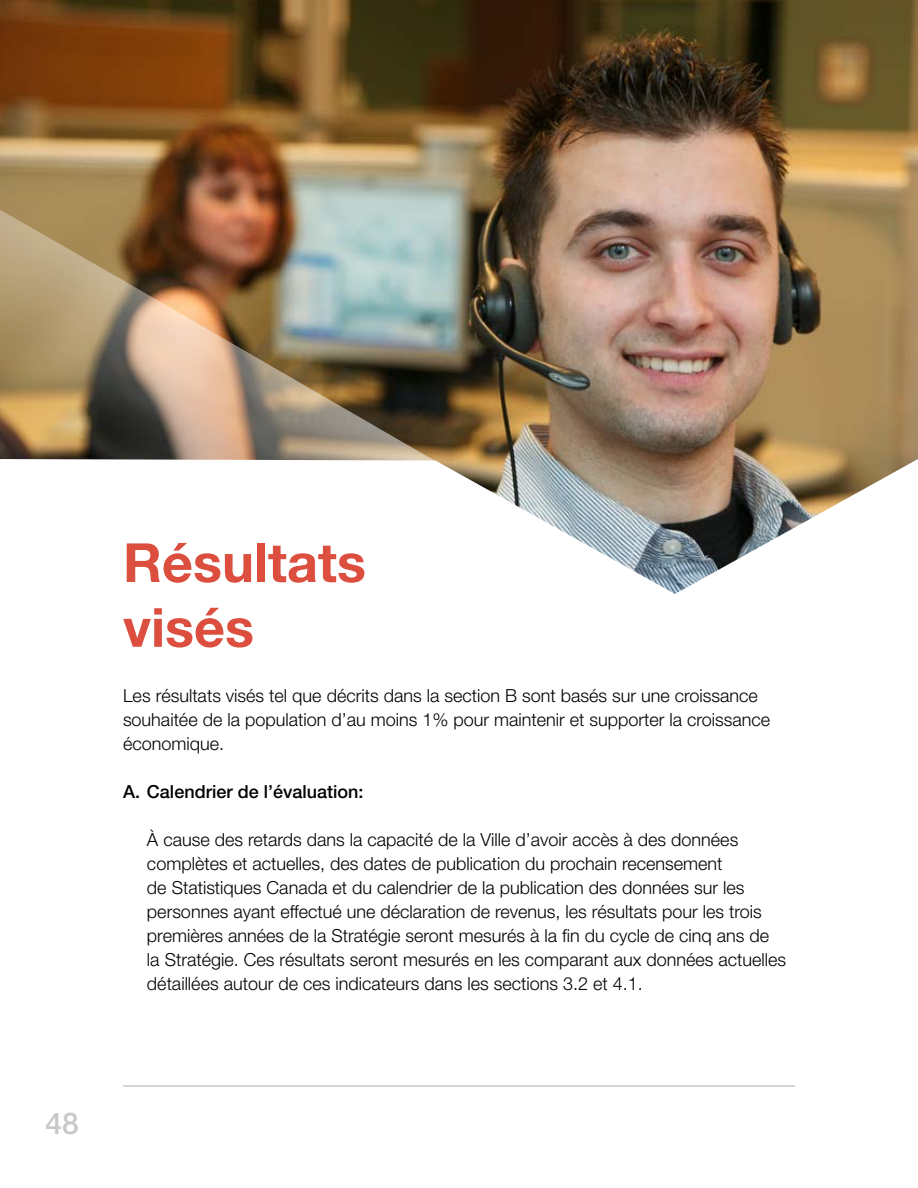
<style>
.page{position:relative;width:918px;height:1188px;background:#fff}
.page>*{position:absolute;margin:0;border:0;box-sizing:border-box;transform-origin:0 0}
.t1{font:700 54px "Helvetica Neue";color:#dc4f3e}
.t2{font:500 30px "Helvetica Neue";color:#c7c8ca}
.t3{font:300 18px/24px "Helvetica Neue";color:#000}
.t4{font:500 18px "Helvetica Neue";color:#000}
</style>
<div class="page">
<hr style="left:123px;top:1085px;width:672px;height:2px;background:#c7c8ca">
<img style="left:0;top:0;width:918px;height:594px">
<img style="left:0;top:202px;width:446px;height:265px">
<p class="t1" style="left:123px;top:529px;width:244px">Résultats</p>
<h1 class="t1" style="left:123px;top:594px;width:133px">visés</h1>
<p class="t3" style="left:123px;top:683px;width:649px">Les résultats visés tel que décrits dans la section B sont basés sur une croissance souhaitée de la population d’au moins 1% pour maintenir et supporter la croissance économique.</p>
<p class="t4" style="left:123px;top:781px;width:242px">A. Calendrier de l’évaluation:</p>
<p class="t3" style="left:147px;top:827px;width:641px">À cause des retards dans la capacité de la Ville d’avoir accès à des données complètes et actuelles, des dates de publication du prochain recensement<br>de Statistiques Canada et du calendrier de la publication des données sur les personnes ayant effectué une déclaration de revenus, les résultats pour les trois premières années de la Stratégie seront mesurés à la fn du cycle de cinq ans de la Stratégie. Ces résultats seront mesurés en les comparant aux données actuelles détaillées autour de ces indicateurs dans les sections 3.2 et 4.1.</p>
<p class="t2" style="left:46px;top:1105px;width:35px">48</p>
</div>
